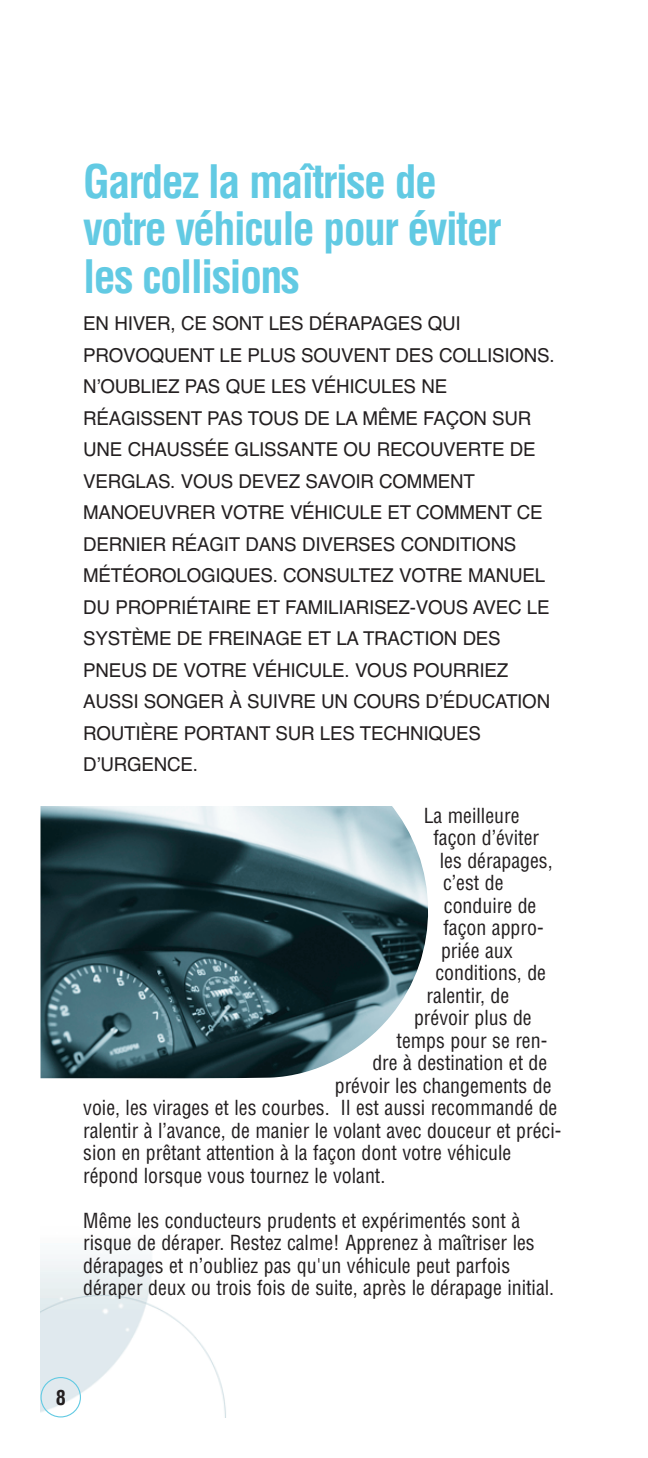
<style>
.page{position:relative;width:648px;height:1458px;background:#fff}
.page>*{position:absolute;margin:0;border:0;box-sizing:border-box;transform-origin:0 0}
.t1{font:700 condensed 45px/47.2px "Helvetica";letter-spacing:-.04em;color:#62cae3}
.t2{font:condensed 20.25px/22.5px "Helvetica";color:#231f20}
.t3{font:700 condensed 20.25px "Helvetica";color:#231f20}
.t4{font:19.12px/31.5px "Helvetica";letter-spacing:-.01em;color:#231f20}
</style>
<div class="page">
<img style="left:40px;top:1257px;width:186px;height:161px">
<div style="left:40px;top:1377px;width:41px;height:41px;border:2px solid #62cae3;border-radius:50%"></div>
<img style="left:41px;top:807px;width:387px;height:272px">
<h1 class="t1" style="left:83px;top:162px;width:420px">Gardez la maîtrise de votre véhicule pour éviter les collisions</h1>
<p class="t4" style="left:83px;top:310px;width:473px">EN HIVER, CE SONT LES DÉRAPAGES QUI PROVOQUENT LE PLUS SOUVENT DES COLLISIONS.<br>N’OUBLIEZ PAS QUE LES VÉHICULES NE RÉAGISSENT PAS TOUS DE LA MÊME FAÇON SUR UNE CHAUSSÉE GLISSANTE OU RECOUVERTE DE VERGLAS. VOUS DEVEZ SAVOIR COMMENT MANOEUVRER VOTRE VÉHICULE ET COMMENT CE DERNIER RÉAGIT DANS DIVERSES CONDITIONS MÉTÉOROLOGIQUES. CONSULTEZ VOTRE MANUEL DU PROPRIÉTAIRE ET FAMILIARISEZ-VOUS AVEC LE SYSTÈME DE FREINAGE ET LA TRACTION DES PNEUS DE VOTRE VÉHICULE. VOUS POURRIEZ AUSSI SONGER À SUIVRE UN COURS D’ÉDUCATION ROUTIÈRE PORTANT SUR LES TECHNIQUES D’URGENCE.</p>
<p class="t2" style="left:424px;top:806px;width:97px">La meilleure</p>
<p class="t2" style="left:433px;top:829px;width:107px">façon d’éviter</p>
<p class="t2" style="left:440px;top:851px;width:114px">les dérapages,</p>
<p class="t2" style="left:443px;top:874px;width:62px">c’est de</p>
<p class="t2" style="left:444px;top:896px;width:94px">conduire de</p>
<p class="t2" style="left:443px;top:919px;width:102px">façon appro-</p>
<p class="t2" style="left:441px;top:941px;width:73px">priée aux</p>
<p class="t2" style="left:435px;top:964px;width:112px">conditions, de</p>
<p class="t2" style="left:427px;top:986px;width:84px">ralentir, de</p>
<p class="t2" style="left:414px;top:1009px;width:119px">prévoir plus de</p>
<p class="t2" style="left:397px;top:1031px;width:152px">temps pour se ren-</p>
<p class="t2" style="left:372px;top:1054px;width:176px">dre à destination et de</p>
<p class="t2" style="left:335px;top:1076px;width:218px">prévoir les changements de</p>
<p class="t2" style="left:83px;top:1099px;width:476px">voie, les virages et les courbes. Il est aussi recommandé de</p>
<p class="t2" style="left:83px;top:1121px;width:480px">ralentir à l’avance, de manier le volant avec douceur et préci-</p>
<p class="t2" style="left:83px;top:1144px;width:430px">sion en prêtant attention à la façon dont votre véhicule</p>
<p class="t2" style="left:83px;top:1166px;width:304px">répond lorsque vous tournez le volant.</p>
<p class="t2" style="left:83px;top:1211px;width:472px">Même les conducteurs prudents et expérimentés sont à risque de déraper. Restez calme! Apprenez à maîtriser les dérapages et n’oubliez pas qu'un véhicule peut parfois déraper deux ou trois fois de suite, après le dérapage initial.</p>
<p class="t3" style="left:56px;top:1390px;width:12px">8</p>
</div>
